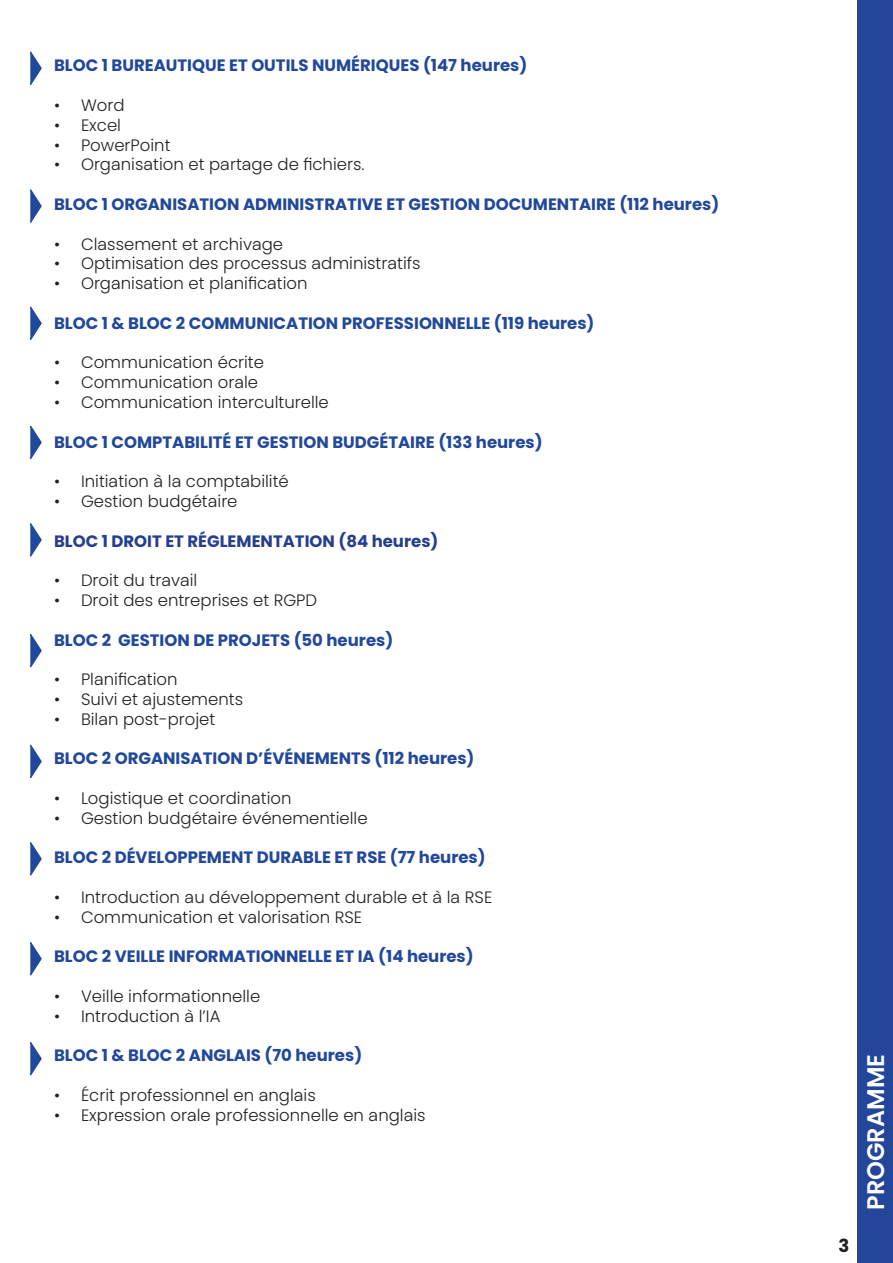
<style>
.page{position:relative;width:893px;height:1263px;background:#fff}
.page>*{position:absolute;margin:0;border:0;box-sizing:border-box;transform-origin:0 0}
.t1{font:600 24px "Poppins";color:#fff}
.t2{font:700 18px "Poppins";color:#231f20}
.t3{font:300 16.5px "Poppins";color:#231f20}
.t4{font:700 16.5px "Poppins";color:#21489a}
.t5{font:700 16.5px "Poppins";color:#253f8e}
</style>
<div class="page">
<div style="left:858px;top:0;width:35px;height:1263px;background:#23469a"></div>
<svg style="left:29px;top:51px;width:13px;height:34px"></svg>
<svg style="left:29px;top:425px;width:13px;height:35px"></svg>
<svg style="left:29px;top:744px;width:13px;height:35px"></svg>
<svg style="left:29px;top:1042px;width:13px;height:34px"></svg>
<svg style="left:29px;top:189px;width:13px;height:34px"></svg>
<svg style="left:29px;top:306px;width:13px;height:34px"></svg>
<svg style="left:29px;top:634px;width:13px;height:34px"></svg>
<svg style="left:29px;top:842px;width:13px;height:34px"></svg>
<svg style="left:29px;top:523px;width:13px;height:34px"></svg>
<svg style="left:29px;top:942px;width:13px;height:34px"></svg>
<p class="t4" style="left:54px;top:56px;width:475px">BLOC 1 BUREAUTIQUE ET OUTILS NUMÉRIQUES (147 heures)</p>
<p class="t3" style="left:54px;top:96px;width:72px">• Word</p>
<p class="t3" style="left:54px;top:115px;width:69px">• Excel</p>
<p class="t3" style="left:54px;top:135px;width:118px">• PowerPoint</p>
<p class="t3" style="left:54px;top:155px;width:312px">• Organisation et partage de fichiers.</p>
<p class="t4" style="left:54px;top:195px;width:667px">BLOC 1 ORGANISATION ADMINISTRATIVE ET GESTION DOCUMENTAIRE (112 heures)</p>
<p class="t3" style="left:54px;top:234px;width:231px">• Classement et archivage</p>
<p class="t3" style="left:54px;top:254px;width:368px">• Optimisation des processus administratifs</p>
<p class="t3" style="left:54px;top:274px;width:255px">• Organisation et planification</p>
<p class="t4" style="left:54px;top:313px;width:542px">BLOC 1 &amp; BLOC 2 COMMUNICATION PROFESSIONNELLE (119 heures)</p>
<p class="t3" style="left:54px;top:353px;width:212px">• Communication écrite</p>
<p class="t3" style="left:54px;top:373px;width:206px">• Communication orale</p>
<p class="t3" style="left:54px;top:393px;width:276px">• Communication interculturelle</p>
<p class="t4" style="left:54px;top:432px;width:490px">BLOC 1 COMPTABILITÉ ET GESTION BUDGÉTAIRE (133 heures)</p>
<p class="t3" style="left:54px;top:472px;width:236px">• Initiation à la comptabilité</p>
<p class="t3" style="left:54px;top:492px;width:185px">• Gestion budgétaire</p>
<p class="t5" style="left:54px;top:531px;width:386px">BLOC 1 DROIT ET RÉGLEMENTATION (84 heures)</p>
<p class="t3" style="left:54px;top:571px;width:145px">• Droit du travail</p>
<p class="t3" style="left:54px;top:591px;width:265px">• Droit des entreprises et RGPD</p>
<p class="t4" style="left:54px;top:630px;width:341px">BLOC 2 GESTION DE PROJETS (50 heures)</p>
<p class="t3" style="left:54px;top:670px;width:125px">• Planification</p>
<p class="t3" style="left:54px;top:690px;width:191px">• Suivi et ajustements</p>
<p class="t3" style="left:54px;top:709px;width:163px">• Bilan post-projet</p>
<p class="t4" style="left:54px;top:749px;width:422px">BLOC 2 ORGANISATION D’ÉVÉNEMENTS (112 heures)</p>
<p class="t3" style="left:54px;top:789px;width:239px">• Logistique et coordination</p>
<p class="t3" style="left:54px;top:808px;width:315px">• Gestion budgétaire événementielle</p>
<p class="t4" style="left:54px;top:848px;width:433px">BLOC 2 DÉVELOPPEMENT DURABLE ET RSE (77 heures)</p>
<p class="t3" style="left:54px;top:888px;width:440px">• Introduction au développement durable et à la RSE</p>
<p class="t3" style="left:54px;top:907px;width:310px">• Communication et valorisation RSE</p>
<p class="t4" style="left:54px;top:947px;width:421px">BLOC 2 VEILLE INFORMATIONNELLE ET IA (14 heures)</p>
<p class="t3" style="left:54px;top:987px;width:208px">• Veille informationnelle</p>
<p class="t3" style="left:54px;top:1006px;width:168px">• Introduction à l’IA</p>
<p class="t4" style="left:54px;top:1046px;width:310px">BLOC 1 &amp; BLOC 2 ANGLAIS (70 heures)</p>
<p class="t3" style="left:54px;top:1086px;width:263px">• Écrit professionnel en anglais</p>
<p class="t3" style="left:54px;top:1105px;width:373px">• Expression orale professionnelle en anglais</p>
<p class="t2" style="left:838px;top:1235px;width:12px">3</p>
<h1 class="t1" style="left:862px;top:1210px;width:157px;rotate:-90deg">PROGRAMME</h1>
</div>
